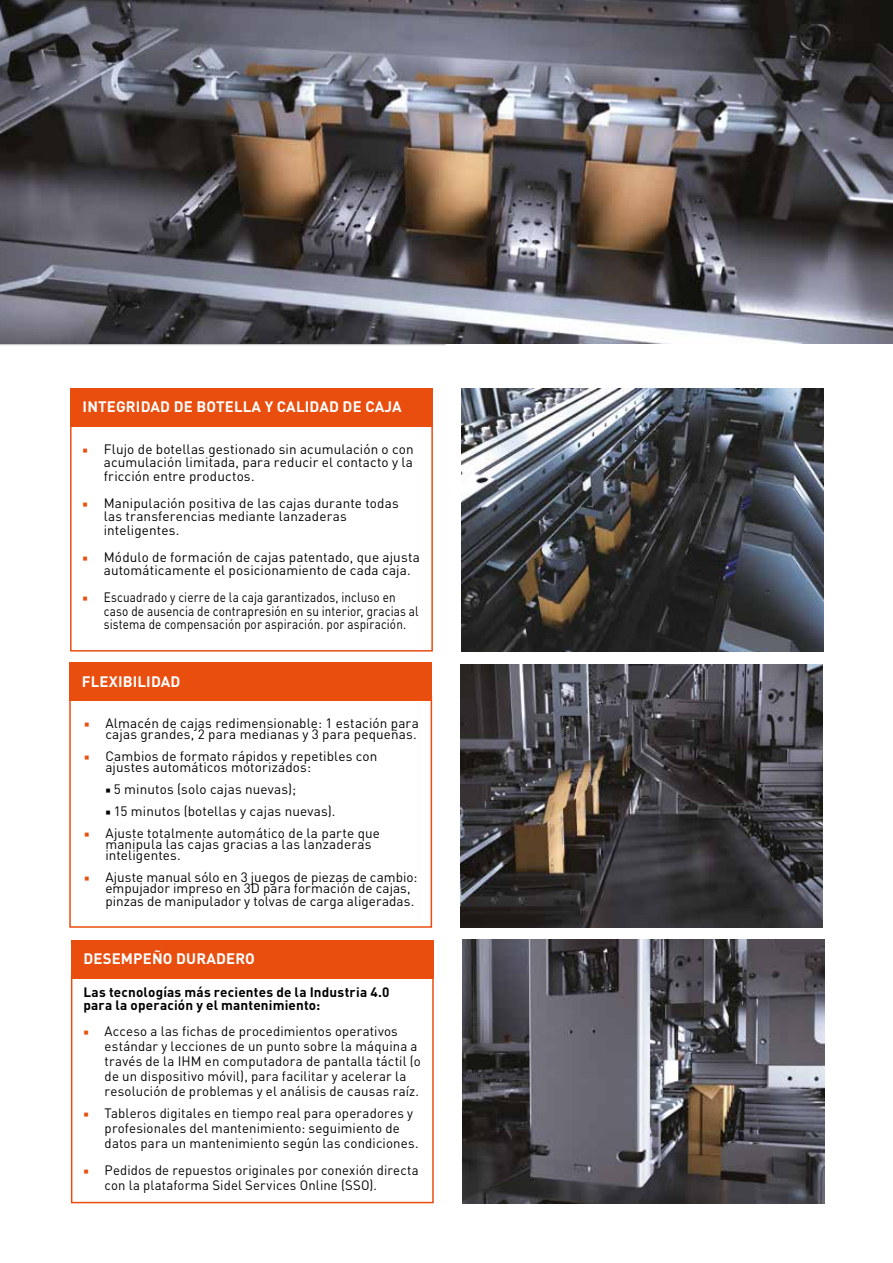
<style>
.page{position:relative;width:893px;height:1263px;background:#fff}
.page>*{position:absolute;margin:0;border:0;box-sizing:border-box;transform-origin:0 0}
.t1{font:700 15px "DINOT";letter-spacing:.01em;color:#fff}
.t2{font:13.5px/15px "DINOT";letter-spacing:.01em;color:#020203}
.t3{font:13.5px/13.5px "DINOT";letter-spacing:.01em;color:#000}
.t4{font:13.5px/13.5px "DINOT";letter-spacing:.01em;color:#000;scale:.87 1}
.t5{font:700 13.5px/13.5px "DINOT";letter-spacing:.015em;color:#000}
.s1{font-family:"Minion Pro";color:#e94e0f}
.s2{font-family:"Minion Pro";color:#020203}
.s3{font-family:"Minion Pro"}
</style>
<div class="page">
<hr style="left:0;top:344px;width:446px;height:1px;background:#c6c6c6">
<img style="left:0;top:0;width:893px;height:344px">
<img style="left:461px;top:388px;width:362px;height:263px">
<img style="left:460px;top:664px;width:362px;height:264px">
<img style="left:462px;top:940px;width:362px;height:263px">
<div style="left:70px;top:421px;width:363px;height:230px;border:2px solid #e94e0f"></div>
<div style="left:70px;top:388px;width:362px;height:39px;background:#e94e0f"></div>
<div style="left:69px;top:696px;width:363px;height:232px;border:2px solid #e94e0f"></div>
<div style="left:69px;top:662px;width:363px;height:39px;background:#e94e0f"></div>
<div style="left:71px;top:973px;width:363px;height:230px;border:2px solid #e94e0f"></div>
<div style="left:71px;top:940px;width:362px;height:38px;background:#e94e0f"></div>
<p class="t1" style="left:83px;top:397px;width:321px">INTEGRIDAD DE BOTELLA Y CALIDAD DE CAJA</p>
<p class="t3" style="left:104px;top:442px;width:311px;text-align:justify;text-indent:-21px"><span class="s1">■</span> Flujo de botellas gestionado sin acumulación o con acumulación limitada, para reducir el contacto y la fricción entre productos.</p>
<p class="t3" style="left:104px;top:496px;width:296px;text-indent:-21px"><span class="s1">■</span> Manipulación positiva de las cajas durante todas las transferencias mediante lanzaderas inteligentes.</p>
<p class="t3" style="left:104px;top:550px;width:318px;text-indent:-21px"><span class="s1">■</span> Módulo de formación de cajas patentado, que ajusta automáticamente el posicionamiento de cada caja.</p>
<p class="t4" style="left:104px;top:591px;width:363px;text-indent:-21px"><span class="s1">■</span> Escuadrado y cierre de la caja garantizados, incluso en caso de ausencia de contrapresión en su interior, gracias al sistema de compensación por aspiración. por aspiración.</p>
<p class="t1" style="left:82px;top:671px;width:100px">FLEXIBILIDAD</p>
<p class="t3" style="left:84px;top:718px;width:336px;line-height:10.9px;text-align:right"><span class="s1">■</span> Almacén de cajas redimensionable: 1 estación para cajas grandes, 2 para medianas y 3 para pequeñas.</p>
<p class="t3" style="left:105px;top:751px;width:274px;line-height:10.9px;text-indent:-21px"><span class="s1">■</span> Cambios de formato rápidos y repetibles con ajustes automáticos motorizados:</p>
<p class="t3" style="left:105px;top:782px;width:192px"><span class="s2">■</span> 5 minutos (solo cajas nuevas);</p>
<p class="t2" style="left:105px;top:803px;width:232px"><span class="s3">■</span> 15 minutos (botellas y cajas nuevas).</p>
<p class="t2" style="left:105px;top:827px;width:276px;line-height:10.9px;text-indent:-21px"><span class="s1">■</span> Ajuste totalmente automático de la parte que manipula las cajas gracias a las lanzaderas inteligentes.</p>
<p class="t2" style="left:105px;top:871px;width:314px;line-height:10.9px;text-indent:-21px"><span class="s1">■</span> Ajuste manual sólo en 3 juegos de piezas de cambio: empujador impreso en 3D para formación de cajas,</p>
<p class="t2" style="left:105px;top:893px;width:310px">pinzas de manipulador y tolvas de carga aligeradas.</p>
<p class="t1" style="left:83px;top:949px;width:173px">DESEMPEÑO DURADERO</p>
<p class="t5" style="left:83px;top:985px;width:308px">Las tecnologías más recientes de la Industria 4.0 para la operación y el mantenimiento:</p>
<p class="t2" style="left:105px;top:1023px;width:318px;text-indent:-21px"><span class="s1">■</span> Acceso a las fichas de procedimientos operativos estándar y lecciones de un punto sobre la máquina a través de la IHM en computadora de pantalla táctil (o de un dispositivo móvil), para facilitar y acelerar la resolución de problemas y el análisis de causas raíz.</p>
<p class="t2" style="left:105px;top:1106px;width:315px;text-indent:-21px"><span class="s1">■</span> Tableros digitales en tiempo real para operadores y profesionales del mantenimiento: seguimiento de datos para un mantenimiento según las condiciones.</p>
<p class="t2" style="left:105px;top:1163px;width:316px;text-indent:-21px"><span class="s1">■</span> Pedidos de repuestos originales por conexión directa con la plataforma Sidel Services Online (SSO).</p>
</div>
